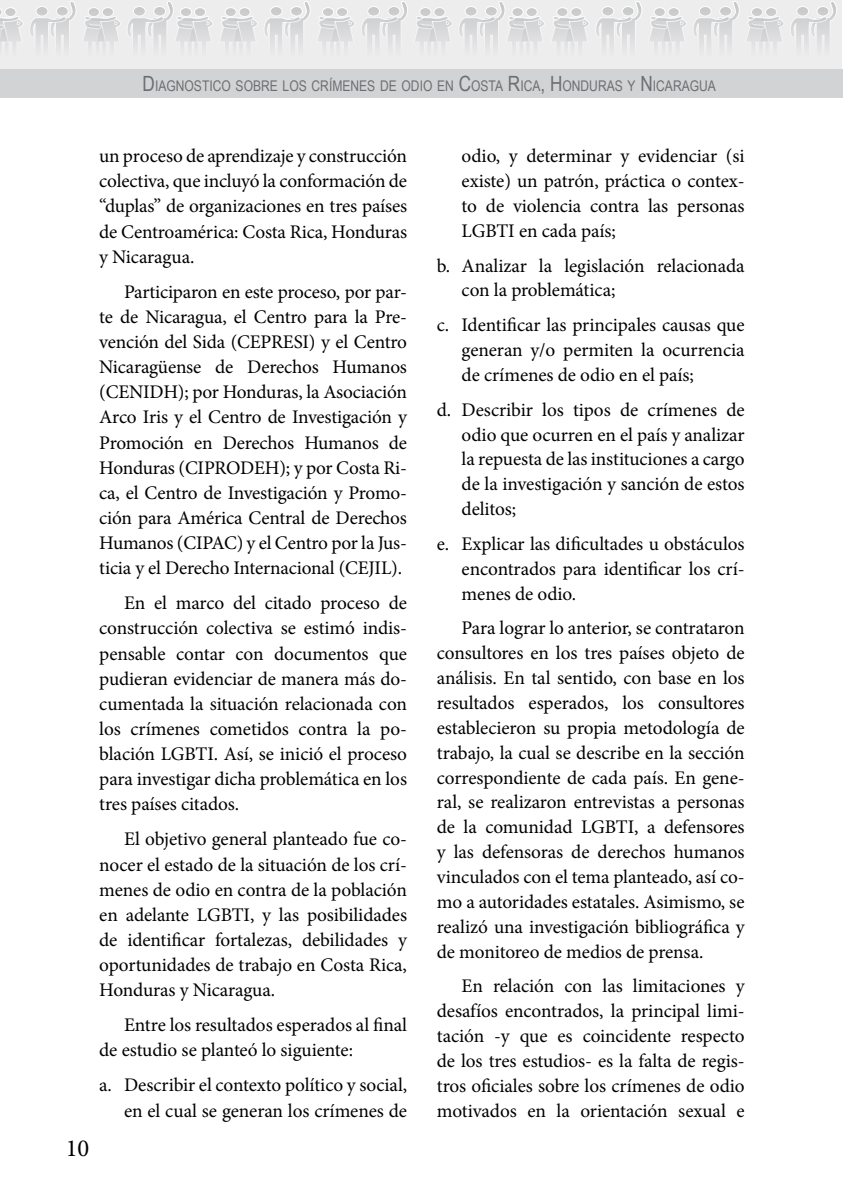
<style>
.page{position:relative;width:844px;height:1191px;background:#fff}
.page>*{position:absolute;margin:0;border:0;box-sizing:border-box;transform-origin:0 0}
.t1{font:24.5px "Minion Pro";color:#000}
.t2{font:19.25px/25.2px "Minion Pro";letter-spacing:-.005em;color:#000;text-align:justify}
.t3{font:14.7px "Arial Narrow";color:#6d6e71}
.s1{font-size:21px}
</style>
<div class="page">
<div style="left:0;top:0;width:841px;height:82px;background:#ededee"></div>
<div style="left:0;top:69px;width:841px;height:29px;background:#d1d3d4"></div>
<svg style="left:0;top:1px;width:837px;height:43px"></svg>
<div style="left:512px;top:8px;width:11px;height:9px;background:#c7c8ca;border-radius:50%"></div>
<div style="left:511px;top:7px;width:12px;height:10px;border:1px solid #fff;border-radius:50%"></div>
<div style="left:526px;top:8px;width:11px;height:9px;background:#c7c8ca;border-radius:50%"></div>
<div style="left:525px;top:7px;width:12px;height:10px;border:1px solid #fff;border-radius:50%"></div>
<p class="t3" style="left:143px;top:75px;width:574px"><span class="s1">D</span>IAGNOSTICO SOBRE LOS CRÍMENES DE ODIO EN <span class="s1">C</span>OSTA <span class="s1">R</span>ICA<span class="s1">, H</span>ONDURAS Y <span class="s1">N</span> ICARAGUA</p>
<p class="t1" style="left:66px;top:1132px;width:25px">10</p>
<p class="t2" style="left:99px;top:144px;width:309px">un proceso de aprendizaje y construcción colectiva, que incluyó la conformación de “duplas” de organizaciones en tres países de Centroamérica: Costa Rica, Honduras y Nicaragua.</p>
<p class="t2" style="left:99px;top:279px;width:309px;text-indent:25px">Participaron en este proceso, por par&shy;te de Nicaragua, el Centro para la Pre&shy;vención del Sida (CEPRESI) y el Centro Nicaragüense de Derechos Humanos (CENIDH); por Honduras, la Asociación Arco Iris y el Centro de Investigación y Promoción en Derechos Humanos de Honduras (CIPRODEH); y por Costa Ri&shy;ca, el Centro de Investigación y Promo&shy;ción para América Central de Derechos Humanos (CIPAC) y el Centro por la Jus&shy;ticia y el Derecho Internacional (CEJIL).</p>
<p class="t2" style="left:99px;top:590px;width:309px;text-indent:25px">En el marco del citado proceso de construcción colectiva se estimó indis&shy;pensable contar con documentos que pudieran evidenciar de manera más do&shy;cumentada la situación relacionada con los crímenes cometidos contra la po&shy;blación LGBTI. Así, se inició el proceso para investigar dicha problemática en los tres países citados.</p>
<p class="t2" style="left:99px;top:826px;width:309px;text-indent:25px">El objetivo general planteado fue co&shy;nocer el estado de la situación de los crí&shy;menes de odio en contra de la población en adelante LGBTI, y las posibilidades de identificar fortalezas, debilidades y oportunidades de trabajo en Costa Rica, Honduras y Nicaragua.</p>
<p class="t2" style="left:99px;top:1012px;width:309px;text-indent:25px">Entre los resultados esperados al final de estudio se planteó lo siguiente:</p>
<p class="t2" style="left:99px;top:1072px;width:309px;text-align:right">a. Describir el contexto político y social, en el cual se generan los crímenes de</p>
<p class="t2" style="left:461px;top:144px;width:284px">odio, y determinar y evidenciar (si existe) un patrón, práctica o contex&shy;to de violencia contra las personas LGBTI en cada país;</p>
<p class="t2" style="left:461px;top:253px;width:284px;text-indent:-25px">b. Analizar la legislación relacionada con la problemática;</p>
<p class="t2" style="left:461px;top:313px;width:284px;text-indent:-25px">c. Identificar las principales causas que generan y/o permiten la ocurrencia de crímenes de odio en el país;</p>
<p class="t2" style="left:461px;top:397px;width:284px;text-indent:-25px">d. Describir los tipos de crímenes de odio que ocurren en el país y analizar la repuesta de las instituciones a cargo de la investigación y sanción de estos delitos;</p>
<p class="t2" style="left:461px;top:531px;width:284px;text-indent:-25px">e. Explicar las dificultades u obstáculos encontrados para identificar los crí&shy;menes de odio.</p>
<p class="t2" style="left:436px;top:616px;width:309px;text-indent:25px">Para lograr lo anterior, se contrataron consultores en los tres países objeto de análisis. En tal sentido, con base en los resultados esperados, los consultores establecieron su propia metodología de trabajo, la cual se describe en la sección correspondiente de cada país. En gene&shy;ral, se realizaron entrevistas a personas de la comunidad LGBTI, a defensores y las defensoras de derechos humanos vinculados con el tema planteado, así co&shy;mo a autoridades estatales. Asimismo, se realizó una investigación bibliográfica y de monitoreo de medios de prensa.</p>
<p class="t2" style="left:436px;top:974px;width:309px;text-indent:25px">En relación con las limitaciones y desafíos encontrados, la principal limi&shy;tación -y que es coincidente respecto de los tres estudios- es la falta de regis&shy;tros oficiales sobre los crímenes de odio motivados en la orientación sexual e</p>
</div>
